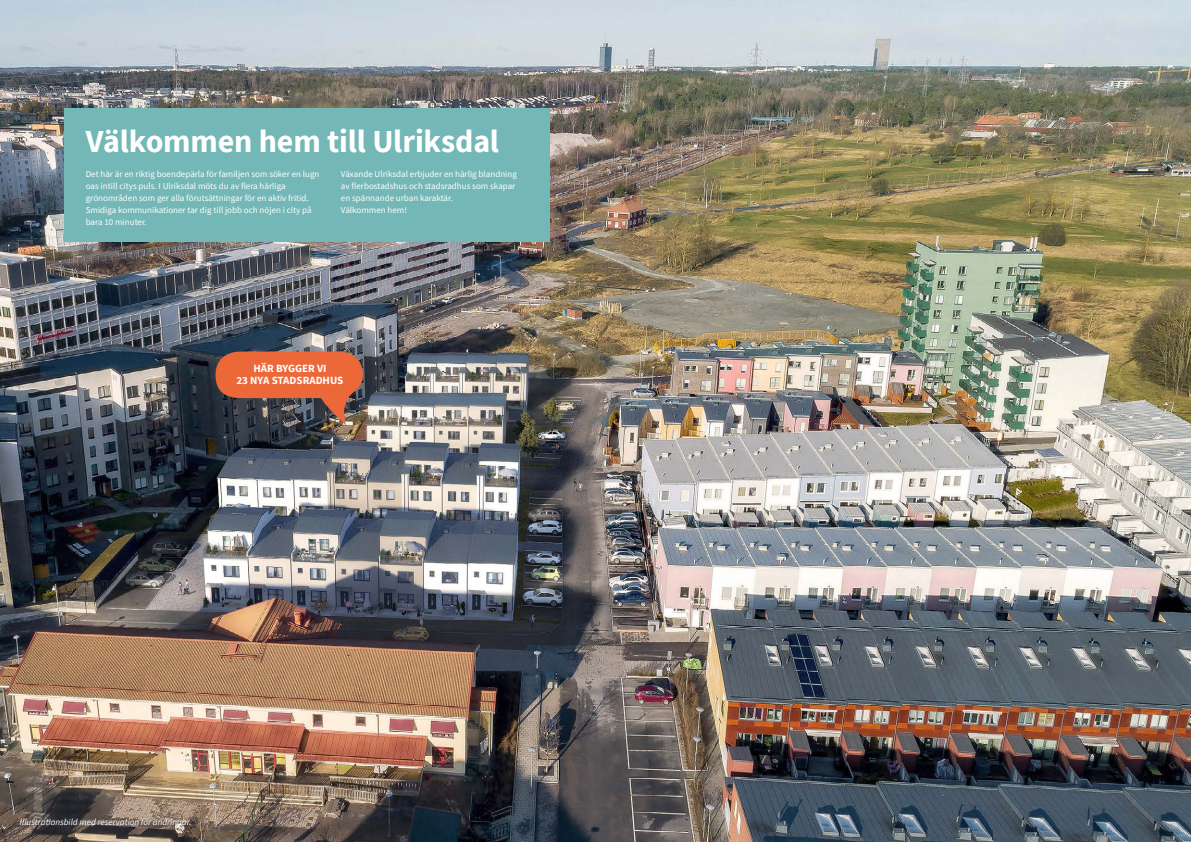
<style>
.page{position:relative;width:1191px;height:842px;background:#fff}
.page>*{position:absolute;margin:0;border:0;box-sizing:border-box;transform-origin:0 0}
.Rubrik_uppslag_32_32{font:700 32px "Source Sans Pro";letter-spacing:-.005em;color:#fff}
.Brödtext_9_12{font:700 11px "Source Sans Pro";color:#fff}
.Brödtext_9_12-2{font:9px/12px "Source Sans Pro";color:#fff}
.Brödtext_9_12-3{font:italic 9px "Source Sans Pro";color:#fff}
</style>
<div class="page">
<img style="left:0;top:0;width:1191px;height:842px">
<div style="left:64px;top:108px;width:485px;height:134px;background:#73b7b6"></div>
<svg style="left:215px;top:351px;width:148px;height:74px;background:#ab5b41"></svg>
<p class="Rubrik_uppslag_32_32" style="left:86px;top:119px;width:415px">Välkommen hem till Ulriksdal</p>
<p class="Brödtext_9_12-2" style="left:86px;top:168px;width:235px">Det här är en riktig boendepärla för familjen som söker en lugn</p>
<p class="Brödtext_9_12-2" style="left:86px;top:180px;width:224px">oas intill citys puls. I Ulriksdal möts du av flera härliga grönområden som ger alla förutsättningar för en aktiv fritid.</p>
<p class="Brödtext_9_12-2" style="left:86px;top:204px;width:227px">Smidiga kommunikationer tar dig till jobb och nöjen i city på bara 10 minuter.</p>
<p class="Brödtext_9_12-2" style="left:341px;top:168px;width:177px">Växande Ulriksdal erbjuder en härlig blandning av flerbostadshus och stadsradhus som skapar en spännande urban karaktär.<br>Välkommen hem!</p>
<p class="Brödtext_9_12" style="left:253px;top:361px;width:75px">HÄR BYGGER VI</p>
<p class="Brödtext_9_12" style="left:236px;top:373px;width:108px">23 NYA STADSRADHUS</p>
<p class="Brödtext_9_12-3" style="left:20px;top:816px;width:173px">Illustrationsbild med reservation för ändringar.</p>
</div>
